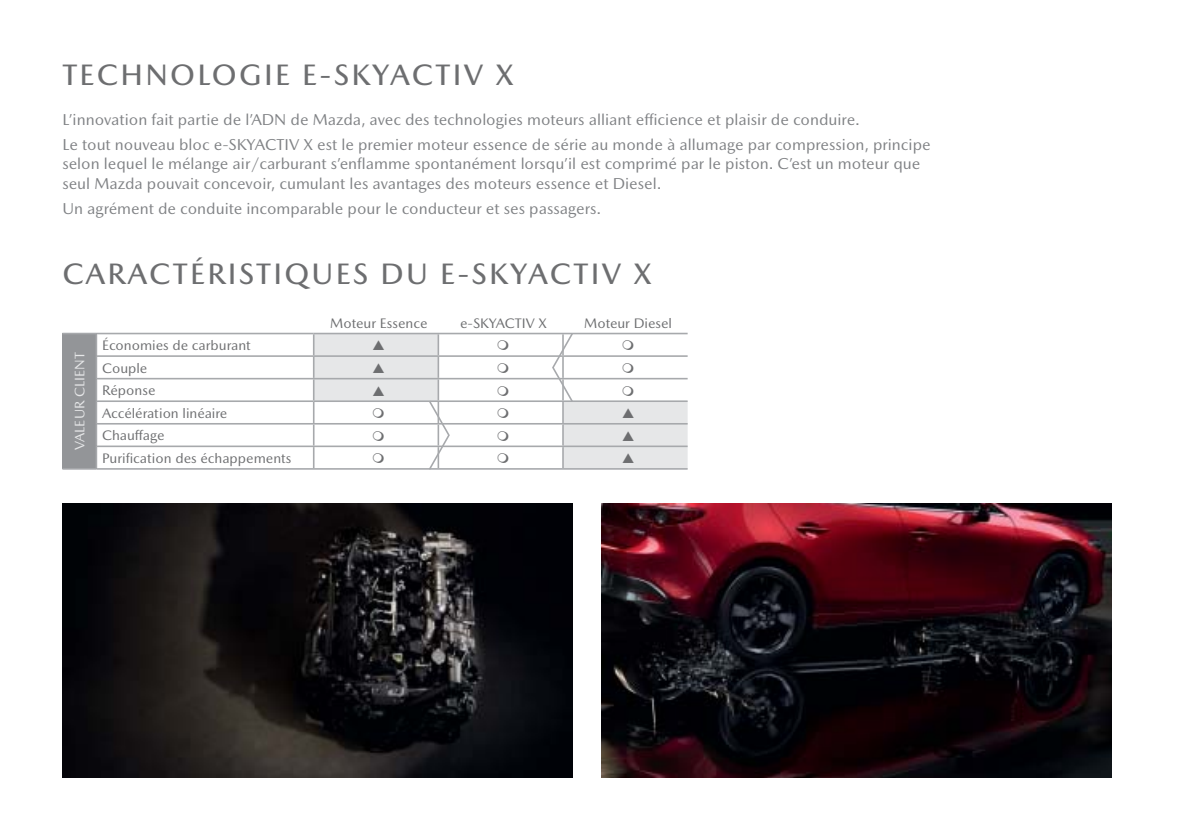
<style>
.page{position:relative;width:1191px;height:840px;background:#fff}
.page>*{position:absolute;margin:0;border:0;box-sizing:border-box;transform-origin:0 0}
.t1{font:500 30px "Mazda Type Cyrillic";letter-spacing:.075em;color:#6d6e70}
.t2{font:16px/24.8px "Mazda Type Cyrillic";color:#808285}
.t3{font:14px/22.6px "Mazda Type Cyrillic";color:#6d6e70}
.t4{font:14px "Mazda Type Cyrillic";color:#e6e7e8}
</style>
<div class="page">
<img style="left:601px;top:503px;width:510px;height:274px">
<img style="left:62px;top:503px;width:511px;height:274px">
<div style="left:62px;top:333px;width:34px;height:135px;background:#939598"></div>
<svg style="left:314px;top:334px;width:373px;height:134px"></svg>
<hr style="left:96px;top:355px;width:591px;height:2px;background:#a7a9ac">
<hr style="left:96px;top:377px;width:591px;height:2px;background:#a7a9ac">
<hr style="left:96px;top:400px;width:218px;height:2px;background:#a7a9ac">
<hr style="left:563px;top:400px;width:124px;height:2px;background:#a7a9ac">
<hr style="left:96px;top:423px;width:591px;height:1px;background:#a7a9ac">
<hr style="left:96px;top:445px;width:591px;height:2px;background:#a7a9ac">
<hr style="left:314px;top:332px;width:373px;height:2px;background:#a7a9ac">
<svg style="left:96px;top:334px;width:1px;height:134px"></svg>
<hr style="left:62px;top:468px;width:34px;height:1px;background:#a7a9ac">
<hr style="left:96px;top:468px;width:467px;height:1px;background:#a7a9ac">
<hr style="left:62px;top:332px;width:34px;height:2px;background:#a7a9ac">
<hr style="left:96px;top:332px;width:218px;height:2px;background:#a7a9ac">
<hr style="left:437px;top:334px;width:2px;height:21px;background:#a7a9ac">
<hr style="left:437px;top:357px;width:2px;height:20px;background:#a7a9ac">
<svg style="left:313px;top:334px;width:1px;height:134px"></svg>
<hr style="left:437px;top:379px;width:2px;height:21px;background:#a7a9ac">
<hr style="left:314px;top:400px;width:249px;height:2px;background:#a7a9ac">
<hr style="left:562px;top:402px;width:2px;height:21px;background:#a7a9ac">
<hr style="left:562px;top:424px;width:2px;height:21px;background:#a7a9ac">
<hr style="left:562px;top:447px;width:2px;height:21px;background:#a7a9ac">
<hr style="left:563px;top:468px;width:124px;height:1px;background:#a7a9ac">
<svg style="left:551px;top:332px;width:23px;height:71px"></svg>
<svg style="left:427px;top:399px;width:24px;height:71px"></svg>
<svg style="left:373px;top:340px;width:11px;height:10px"></svg>
<svg style="left:498px;top:340px;width:10px;height:10px"></svg>
<svg style="left:623px;top:340px;width:10px;height:10px"></svg>
<svg style="left:373px;top:363px;width:11px;height:10px"></svg>
<svg style="left:498px;top:363px;width:10px;height:10px"></svg>
<svg style="left:623px;top:363px;width:10px;height:10px"></svg>
<svg style="left:373px;top:385px;width:11px;height:10px"></svg>
<svg style="left:498px;top:385px;width:10px;height:10px"></svg>
<svg style="left:623px;top:385px;width:10px;height:10px"></svg>
<svg style="left:373px;top:408px;width:11px;height:10px"></svg>
<svg style="left:498px;top:408px;width:10px;height:10px"></svg>
<svg style="left:622px;top:408px;width:11px;height:10px"></svg>
<svg style="left:373px;top:430px;width:11px;height:10px"></svg>
<svg style="left:498px;top:430px;width:10px;height:10px"></svg>
<svg style="left:622px;top:430px;width:11px;height:10px"></svg>
<svg style="left:373px;top:453px;width:11px;height:10px"></svg>
<svg style="left:498px;top:453px;width:10px;height:10px"></svg>
<svg style="left:622px;top:453px;width:11px;height:10px"></svg>
<h1 class="t1" style="left:62px;top:63px;width:453px">TECHNOLOGIE E-SKYACTIV X</h1>
<p class="t2" style="left:62px;top:109px;width:869px">L’innovation fait partie de l’ADN de Mazda, avec des technologies moteurs alliant efficience et plaisir de conduire.<br>Le tout nouveau bloc e-SKYACTIV X est le premier moteur essence de série au monde à allumage par compression, principe</p>
<p class="t2" style="left:62px;top:156px;width:859px;line-height:19.2px">selon lequel le mélange air/carburant s’enflamme spontanément lorsqu’il est comprimé par le piston. C’est un moteur que seul Mazda pouvait concevoir, cumulant les avantages des moteurs essence et Diesel.</p>
<p class="t2" style="left:62px;top:197px;width:540px">Un agrément de conduite incomparable pour le conducteur et ses passagers.</p>
<h1 class="t1" style="left:62px;top:262px;width:591px">CARACTÉRISTIQUES DU E-SKYACTIV X</h1>
<p class="t4" style="left:75px;top:449px;width:99px;rotate:-90deg">VALEUR CLIENT</p>
<p class="t3" style="left:102px;top:335px;width:191px">Économies de carburant<br>Couple<br>Réponse<br>Accélération linéaire<br>Chauffage<br>Purification des échappements</p>
<p class="t3" style="left:330px;top:313px;width:99px">Moteur Essence</p>
<p class="t3" style="left:460px;top:313px;width:88px">e-SKYACTIV X</p>
<p class="t3" style="left:584px;top:313px;width:89px">Moteur Diesel</p>
</div>
